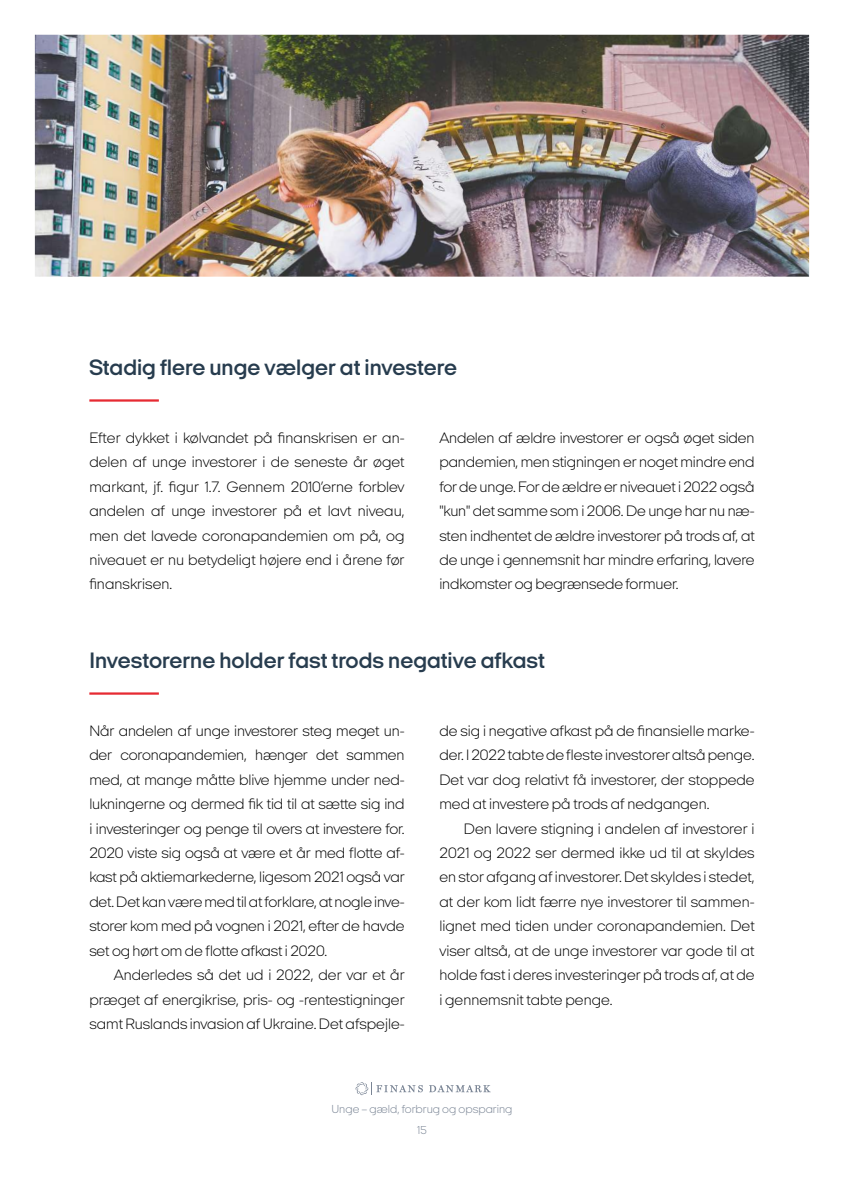
<style>
.page{position:relative;width:844px;height:1191px;background:#fff}
.page>*{position:absolute;margin:0;border:0;box-sizing:border-box;transform-origin:0 0}
.t1{font:600 22.75px "Italian Plate No 2 Expanded";color:#273c4e}
.t2{font:200 15.4px/24.3px "Italian Plate No 2 Expanded";color:#000;text-align:justify}
.t3{font:200 11.9px "Italian Plate No 2 Expanded";color:#7a8595}
.t4{font:200 11.72px "Italian Plate No 2 Expanded";color:#7a8595}
</style>
<div class="page">
<hr style="left:89px;top:399px;width:70px;height:2px;background:#e62a32">
<hr style="left:89px;top:692px;width:70px;height:2px;background:#e62a32">
<img style="left:35px;top:35px;width:773px;height:242px">
<svg style="left:355px;top:1082px;width:68px;height:13px"></svg>
<svg style="left:429px;top:1085px;width:61px;height:7px"></svg>
<h1 class="t1" style="left:89px;top:355px;width:369px">Stadig flere unge vælger at investere</h1>
<p class="t2" style="left:89px;top:425px;width:317px">Efter dykket i kølvandet på finanskrisen er an&shy;delen af unge investorer i de seneste år øget markant, jf. figur 1.7. Gennem 2010’erne forblev andelen af unge investorer på et lavt niveau, men det lavede coronapandemien om på, og niveauet er nu betydeligt højere end i årene før finanskrisen.</p>
<p class="t2" style="left:439px;top:425px;width:317px">Andelen af ældre investorer er også øget siden pandemien, men stigningen er noget mindre end for de unge. For de ældre er niveauet i 2022 også "kun" det samme som i 2006. De unge har nu næ&shy;sten indhentet de ældre investorer på trods af, at de unge i gennemsnit har mindre erfaring, lavere indkomster og begrænsede formuer.</p>
<h1 class="t1" style="left:89px;top:648px;width:457px">Investorerne holder fast trods negative afkast</h1>
<p class="t2" style="left:89px;top:718px;width:317px">Når andelen af unge investorer steg meget un&shy;der coronapandemien, hænger det sammen med, at mange måtte blive hjemme under ned&shy;lukningerne og dermed fik tid til at sætte sig ind i investeringer og penge til overs at investere for.<br>2020 viste sig også at være et år med flotte af&shy;kast på aktiemarkederne, ligesom 2021 også var det. Det kan være med til at forklare, at nogle inve&shy;storer kom med på vognen i 2021, efter de havde set og hørt om de flotte afkast i 2020.</p>
<p class="t2" style="left:89px;top:962px;width:317px;text-indent:25px">Anderledes så det ud i 2022, der var et år præget af energikrise, pris- og -rentestigninger samt Ruslands invasion af Ukraine. Det afspejle-</p>
<p class="t2" style="left:439px;top:718px;width:317px">de sig i negative afkast på de finansielle marke&shy;der. I 2022 tabte de fleste investorer altså penge.<br>Det var dog relativt få investorer, der stoppede med at investere på trods af nedgangen.</p>
<p class="t2" style="left:439px;top:816px;width:317px;text-indent:25px">Den lavere stigning i andelen af investorer i 2021 og 2022 ser dermed ikke ud til at skyldes en stor afgang af investorer. Det skyldes i stedet, at der kom lidt færre nye investorer til sammen&shy;lignet med tiden under coronapandemien. Det viser altså, at de unge investorer var gode til at holde fast i deres investeringer på trods af, at de i gennemsnit tabte penge.</p>
<p class="t3" style="left:331px;top:1102px;width:183px">Unge – gæld, forbrug og opsparing</p>
<p class="t4" style="left:417px;top:1123px;width:11px">15</p>
</div>
